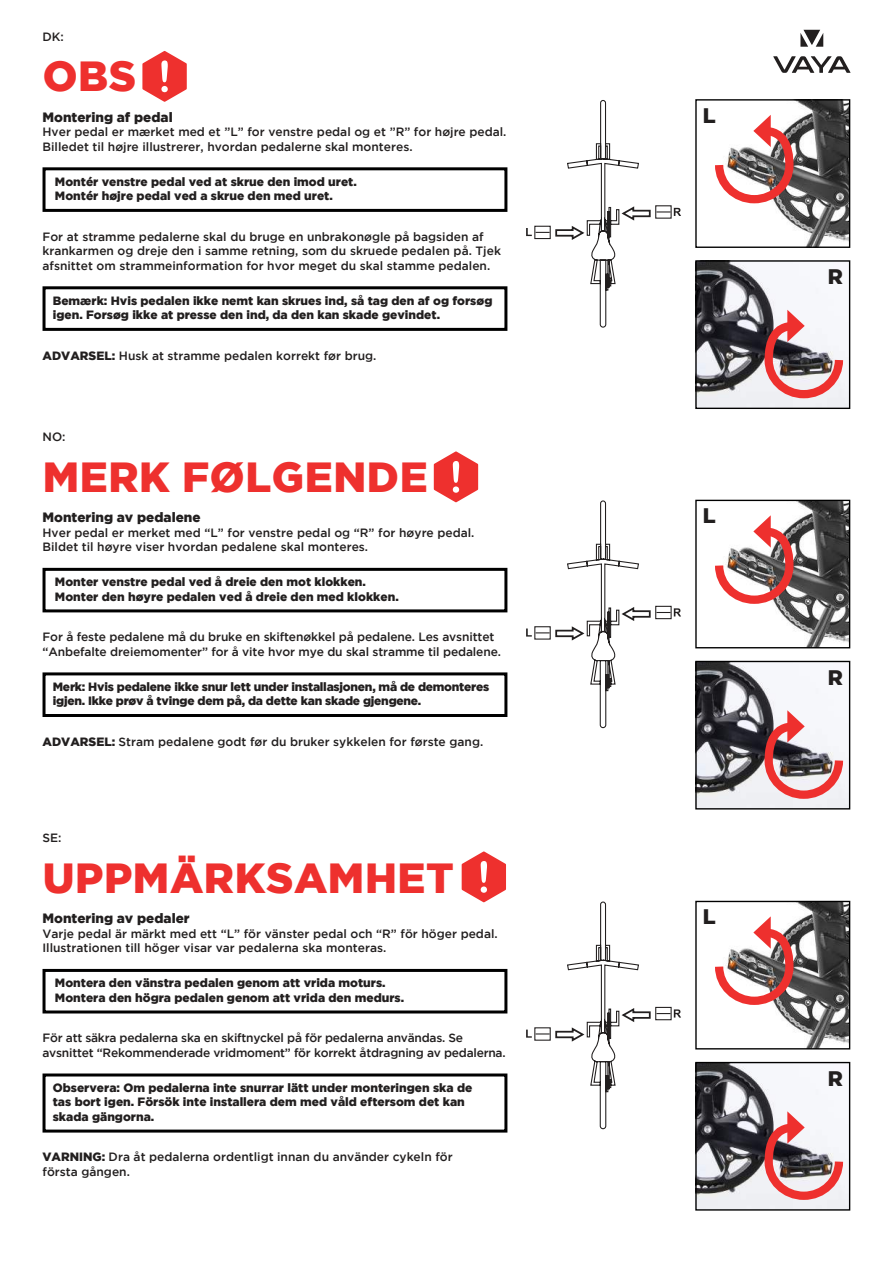
<style>
.page{position:relative;width:893px;height:1263px;background:#fff}
.page>*{position:absolute;margin:0;border:0;box-sizing:border-box;transform-origin:0 0}
.t1{font:900 42px "Gotham";letter-spacing:.015em;color:#ee302e}
.t2{font:900 21px "Gotham";color:#221f1f}
.t3{font:900 13.5px "Gotham";color:#221f1f}
.t4{font:500 12px/14.4px "Gotham";color:#221f1f}
.t5{font:900 12px/14.4px "Gotham";color:#221f1f}
.t6{font:500 12px/14.4px "Gotham";letter-spacing:-.02em;color:#221f1f}
.t7{font:900 12px/14.4px "Gotham";letter-spacing:-.02em;color:#221f1f}
.s1{font-weight:900}
</style>
<div class="page">
<svg style="left:773px;top:56px;width:77px;height:17px"></svg>
<svg style="left:800px;top:30px;width:23px;height:17px"></svg>
<svg style="left:142px;top:51px;width:45px;height:51px"></svg>
<div style="left:43px;top:167px;width:464px;height:45px;border:3px solid #000"></div>
<div style="left:43px;top:286px;width:464px;height:45px;border:3px solid #000"></div>
<svg style="left:526px;top:100px;width:155px;height:228px"></svg>
<img style="left:777px;top:101px;width:71px;height:145px">
<div style="left:695px;top:99px;width:155px;height:149px;border:1px solid #000"></div>
<svg style="left:715px;top:115px;width:83px;height:92px"></svg>
<img style="left:697px;top:262px;width:151px;height:145px">
<div style="left:695px;top:260px;width:155px;height:149px;border:1px solid #000"></div>
<svg style="left:760px;top:310px;width:87px;height:92px"></svg>
<svg style="left:434px;top:451px;width:44px;height:51px"></svg>
<div style="left:43px;top:568px;width:464px;height:44px;border:3px solid #000"></div>
<div style="left:43px;top:672px;width:464px;height:45px;border:3px solid #000"></div>
<svg style="left:526px;top:500px;width:155px;height:229px"></svg>
<img style="left:778px;top:502px;width:70px;height:144px">
<div style="left:695px;top:500px;width:155px;height:148px;border:1px solid #000"></div>
<svg style="left:715px;top:515px;width:83px;height:93px"></svg>
<img style="left:697px;top:663px;width:151px;height:144px">
<div style="left:695px;top:661px;width:155px;height:148px;border:1px solid #000"></div>
<svg style="left:760px;top:710px;width:87px;height:93px"></svg>
<svg style="left:462px;top:851px;width:44px;height:51px"></svg>
<div style="left:43px;top:969px;width:464px;height:44px;border:3px solid #000"></div>
<div style="left:43px;top:1073px;width:464px;height:59px;border:3px solid #000"></div>
<svg style="left:526px;top:901px;width:155px;height:229px"></svg>
<img style="left:778px;top:903px;width:70px;height:144px">
<div style="left:695px;top:901px;width:155px;height:148px;border:1px solid #000"></div>
<svg style="left:715px;top:916px;width:83px;height:93px"></svg>
<img style="left:697px;top:1064px;width:151px;height:144px">
<div style="left:695px;top:1062px;width:155px;height:148px;border:1px solid #000"></div>
<svg style="left:760px;top:1111px;width:87px;height:93px"></svg>
<p class="t4" style="left:43px;top:30px;width:23px">DK:</p>
<h1 class="t1" style="left:43px;top:54px;width:95px">OBS</h1>
<p class="t3" style="left:43px;top:110px;width:132px">Montering af pedal</p>
<p class="t4" style="left:43px;top:125px;width:465px">Hver pedal er mærket med et ”L” for venstre pedal og et ”R” for højre pedal.<br>Billedet til højre illustrerer, hvordan pedalerne skal monteres.</p>
<p class="t5" style="left:55px;top:174px;width:303px">Montér venstre pedal ved at skrue den imod uret.<br>Montér højre pedal ved a skrue den med uret.</p>
<p class="t4" style="left:43px;top:230px;width:460px">For at stramme pedalerne skal du bruge en unbrakonøgle på bagsiden af krankarmen og dreje den i samme retning, som du skruede pedalen på. Tjek afsnittet om strammeinformation for hvor meget du skal stamme pedalen.</p>
<p class="t5" style="left:53px;top:293px;width:441px">Bemærk: Hvis pedalen ikke nemt kan skrues ind, så tag den af og forsøg igen. Forsøg ikke at presse den ind, da den kan skade gevindet.</p>
<p class="t4" style="left:43px;top:349px;width:335px"><span class="s1">ADVARSEL:</span> Husk at stramme pedalen korrekt før brug.</p>
<p class="t4" style="left:43px;top:430px;width:25px">NO:</p>
<h1 class="t1" style="left:43px;top:454px;width:386px">MERK FØLGENDE</h1>
<p class="t3" style="left:43px;top:510px;width:160px">Montering av pedalene</p>
<p class="t4" style="left:43px;top:525px;width:433px">Hver pedal er merket med “L” for venstre pedal og “R” for høyre pedal.<br>Bildet til høyre viser hvordan pedalene skal monteres.</p>
<p class="t5" style="left:55px;top:575px;width:345px">Monter venstre pedal ved å dreie den mot klokken.<br>Monter den høyre pedalen ved å dreie den med klokken.</p>
<p class="t4" style="left:43px;top:630px;width:460px">For å feste pedalene må du bruke en skiftenøkkel på pedalene. Les avsnittet “Anbefalte dreiemomenter” for å vite hvor mye du skal stramme til pedalene.</p>
<p class="t7" style="left:53px;top:679px;width:438px">Merk: Hvis pedalene ikke snur lett under installasjonen, må de demonteres igjen. Ikke prøv å tvinge dem på, da dette kan skade gjengene.</p>
<p class="t4" style="left:43px;top:735px;width:442px"><span class="s1">ADVARSEL:</span> Stram pedalene godt før du bruker sykkelen for første gang.</p>
<p class="t4" style="left:43px;top:831px;width:21px">SE:</p>
<h1 class="t1" style="left:43px;top:855px;width:413px">UPPMÄRKSAMHET</h1>
<p class="t3" style="left:43px;top:911px;width:149px">Montering av pedaler</p>
<p class="t4" style="left:43px;top:927px;width:457px">Varje pedal är märkt med ett “L” för vänster pedal och “R” för höger pedal.<br>Illustrationen till höger visar var pedalerna ska monteras.</p>
<p class="t5" style="left:55px;top:976px;width:351px">Montera den vänstra pedalen genom att vrida moturs.<br>Montera den högra pedalen genom att vrida den medurs.</p>
<p class="t6" style="left:43px;top:1031px;width:465px">För att säkra pedalerna ska en skiftnyckel på för pedalerna användas. Se avsnittet “Rekommenderade vridmoment” för korrekt åtdragning av pedalerna.</p>
<p class="t5" style="left:53px;top:1080px;width:421px">Observera: Om pedalerna inte snurrar lätt under monteringen ska de tas bort igen. Försök inte installera dem med våld eftersom det kan skada gängorna.</p>
<p class="t4" style="left:43px;top:1150px;width:412px"><span class="s1">VARNING:</span> Dra åt pedalerna ordentligt innan du använder cykeln för första gången.</p>
<h2 class="t2" style="left:703px;top:104px;width:14px">L</h2>
<h2 class="t2" style="left:703px;top:504px;width:14px">L</h2>
<h2 class="t2" style="left:703px;top:905px;width:14px">L</h2>
<h2 class="t2" style="left:828px;top:266px;width:17px">R</h2>
<h2 class="t2" style="left:828px;top:666px;width:17px">R</h2>
<h2 class="t2" style="left:828px;top:1067px;width:17px">R</h2>
</div>
